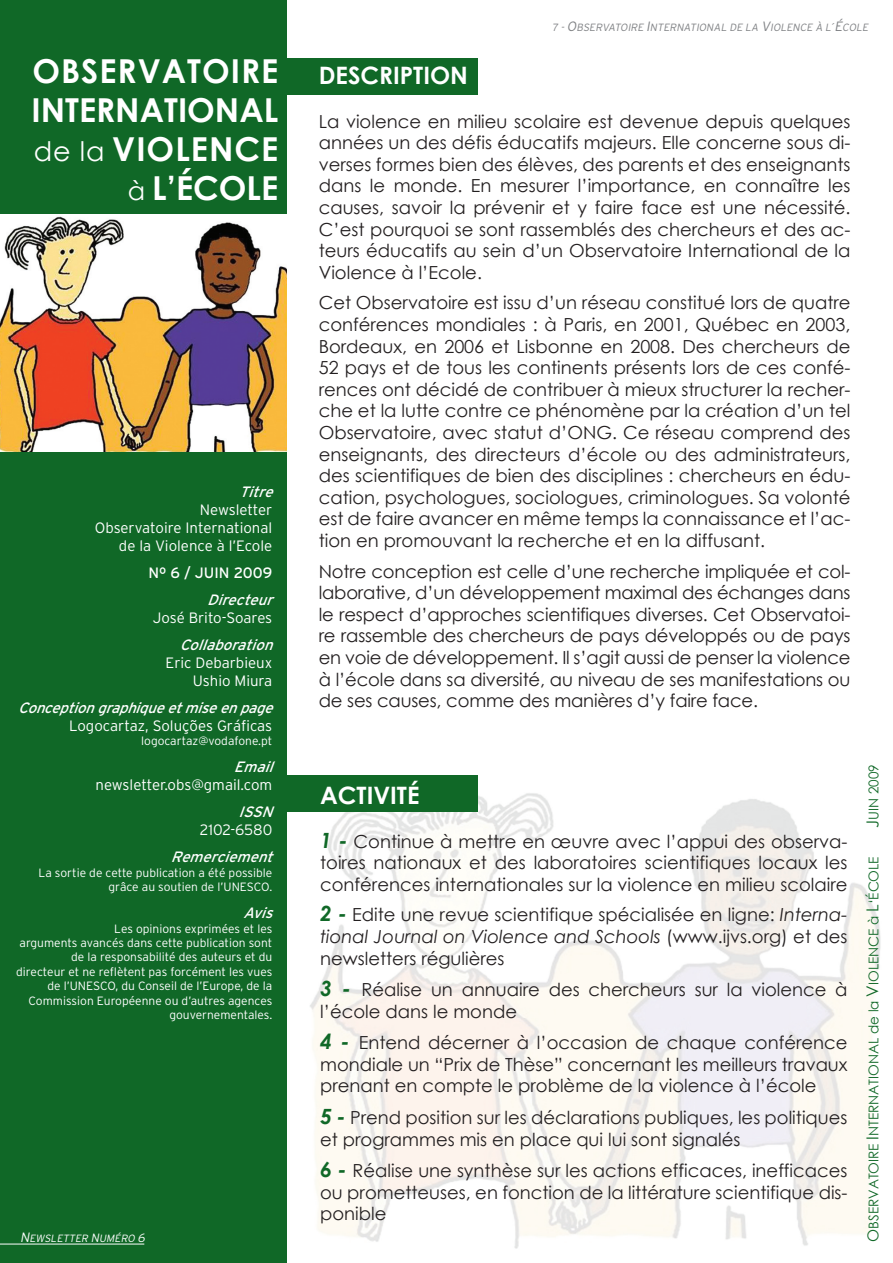
<style>
.page{position:relative;width:893px;height:1263px;background:#fff}
.page>*{position:absolute;margin:0;border:0;box-sizing:border-box;transform-origin:0 0}
.t1{font:700 33px/39px "Century Gothic";letter-spacing:.03em;color:#fff;text-align:right}
.t2{font:700 24px "Century Gothic";color:#fff}
.t3{font:18px/21.6px "Century Gothic";color:#231f20;text-align:justify}
.t4{font:300 15px/18px "Interstate";color:#fff;text-align:right}
.t5{font:italic 15px "Interstate";color:#fff}
.t6{font:15px "Interstate";color:#fff}
.t7{font:13.5px "Century Gothic";color:#106827}
.t8{font:300 12px/14.4px "Interstate";color:#fff;text-align:right}
.t9{font:italic 300 10.5px "Interstate";color:#808285}
.t10{font:italic 300 10.5px "Interstate";color:#fff}
.s1{font-size:13.5px}
.s2{font-weight:400;font-size:27px}
.s3{font-weight:400;font-size:25.5px}
.s4{font-weight:700;font-style:italic;font-size:21px;color:#106827}
.s5{font-style:italic}
.s6{font-size:12px}
.s7{font-size:16.5px}
.s8{font-size:15px}
</style>
<div class="page">
<img style="left:300px;top:775px;width:581px;height:474px">
<div style="left:283px;top:58px;width:195px;height:36px;background:#106827"></div>
<div style="left:283px;top:776px;width:195px;height:36px;background:#106827"></div>
<div style="left:0;top:0;width:286px;height:1263px;background:#106827"></div>
<img style="left:0;top:215px;width:286px;height:237px">
<hr style="left:0;top:1244px;width:144px;height:1px;background:#fff">
<p class="t9" style="left:552px;top:23px;width:319px">7 - <span class="s1">O</span>BSERVATOIRE <span class="s1">I</span>NTERNATIONAL DE LA <span class="s1">V</span>IOLENCE À L´<span class="s1">É</span>COLE</p>
<h1 class="t1" style="left:31px;top:50px;width:248px">OBSERVATOIRE<br>INTERNATIONAL <span class="s2">de la</span> VIOLENCE <span class="s3">à</span> L’ÉCOLE</h1>
<h2 class="t2" style="left:319px;top:60px;width:151px">DESCRIPTION</h2>
<p class="t3" style="left:319px;top:110px;width:533px">La violence en milieu scolaire est devenue depuis quelques années un des défis éducatifs majeurs. Elle concerne sous di&shy;verses formes bien des élèves, des parents et des enseignants dans le monde. En mesurer l’importance, en connaître les causes, savoir la prévenir et y faire face est une nécessité.<br>C’est pourquoi se sont rassemblés des chercheurs et des ac&shy;teurs éducatifs au sein d’un Observatoire International de la Violence à l’Ecole.</p>
<p class="t3" style="left:319px;top:291px;width:533px">Cet Observatoire est issu d’un réseau constitué lors de quatre conférences mondiales : à Paris, en 2001, Québec en 2003, Bordeaux, en 2006 et Lisbonne en 2008. Des chercheurs de 52 pays et de tous les continents présents lors de ces confé&shy;rences ont décidé de contribuer à mieux structurer la recher&shy;che et la lutte contre ce phénomène par la création d’un tel Observatoire, avec statut d’ONG. Ce réseau comprend des enseignants, des directeurs d’école ou des administrateurs, des scientifiques de bien des disciplines : chercheurs en édu&shy;cation, psychologues, sociologues, criminologues. Sa volonté est de faire avancer en même temps la connaissance et l’ac&shy;tion en promouvant la recherche et en la diffusant.</p>
<p class="t3" style="left:319px;top:560px;width:533px">Notre conception est celle d’une recherche impliquée et col&shy;laborative, d’un développement maximal des échanges dans le respect d’approches scientifiques diverses. Cet Observatoi&shy;re rassemble des chercheurs de pays développés ou de pays en voie de développement. Il s’agit aussi de penser la violence à l’école dans sa diversité, au niveau de ses manifestations ou de ses causes, comme des manières d’y faire face.</p>
<p class="t5" style="left:239px;top:486px;width:40px">Titre</p>
<p class="t4" style="left:95px;top:502px;width:179px">Newsletter<br>Observatoire International de la Violence à l’Ecole</p>
<p class="t6" style="left:148px;top:567px;width:125px">Nº 6 / JUIN 2009</p>
<p class="t5" style="left:207px;top:594px;width:72px">Directeur</p>
<p class="t4" style="left:153px;top:610px;width:121px">José Brito-Soares</p>
<p class="t5" style="left:180px;top:639px;width:99px">Collaboration</p>
<p class="t4" style="left:166px;top:655px;width:108px">Eric Debarbieux<br>Ushio Miura</p>
<p class="t5" style="left:18px;top:702px;width:261px">Conceptiongraphiqueetmiseenpage</p>
<p class="t4" style="left:69px;top:718px;width:205px">Logocartaz, Soluções Gráficas</p>
<p class="t8" style="left:141px;top:735px;width:133px">logocartaz@vodafone.pt</p>
<p class="t5" style="left:234px;top:762px;width:45px">Email</p>
<p class="t4" style="left:96px;top:777px;width:178px">newsletter.obs@gmail.com</p>
<p class="t5" style="left:239px;top:807px;width:40px">ISSN</p>
<p class="t4" style="left:200px;top:822px;width:74px">2102-6580</p>
<p class="t5" style="left:171px;top:852px;width:108px">Remerciement</p>
<p class="t8" style="left:38px;top:866px;width:235px">La sortie de cette publication a été possible grâce au soutien de l’UNESCO.</p>
<p class="t5" style="left:243px;top:907px;width:36px">Avis</p>
<p class="t8" style="left:16px;top:922px;width:258px">Les opinions exprimées et les<br>arguments avancés dans cette publication sont de la responsabilité des auteurs et du<br>directeur et ne reflètent pas forcément les vues de l’UNESCO, du Conseil de l’Europe, de la Commission Européenne ou d’autres agences gouvernementales.</p>
<h2 class="t2" style="left:320px;top:779px;width:101px">ACTIVITÉ</h2>
<p class="t3" style="left:320px;top:830px;width:529px"><span class="s4">1 -</span> Continue à mettre en œuvre avec l’appui des observa&shy;toires nationaux et des laboratoires scientifiques locaux les conférences internationales sur la violence en milieu scolaire</p>
<p class="t3" style="left:320px;top:904px;width:529px"><span class="s4">2 -</span> Edite une revue scientifique spécialisée en ligne: <span class="s5">Interna&shy;tional Journal on Violence and Schools</span> (www.ijvs.org) et des newsletters régulières</p>
<p class="t3" style="left:320px;top:978px;width:529px"><span class="s4">3 -</span> Réalise un annuaire des chercheurs sur la violence à l’école dans le monde</p>
<p class="t3" style="left:320px;top:1031px;width:529px"><span class="s4">4 -</span> Entend décerner à l’occasion de chaque conférence mondiale un “Prix de Thèse” concernant les meilleurs travaux prenant en compte le problème de la violence à l’école</p>
<p class="t3" style="left:320px;top:1106px;width:529px"><span class="s4">5 -</span> Prend position sur les déclarations publiques, les politiques et programmes mis en place qui lui sont signalés</p>
<p class="t3" style="left:320px;top:1159px;width:529px"><span class="s4">6 -</span> Réalise une synthèse sur les actions efficaces, inefficaces ou prometteuses, en fonction de la littérature scientifique dis&shy;ponible</p>
<p class="t10" style="left:20px;top:1234px;width:128px"><span class="s1">N</span>EWSLETTER <span class="s6">N</span>UMÉRO <span class="s6">6</span></p>
<p class="t7" style="left:865px;top:828px;width:65px;rotate:-90deg"><span class="s7">J</span>UIN 2009</p>
<p class="t7" style="left:865px;top:1242px;width:387px;rotate:-90deg"><span class="s8">O</span>BSERVATOIRE <span class="s7">I</span>NTERNATIONAL de la <span class="s7">V</span>IOLENCE à <span class="s7">L</span>‘ÉCOLE</p>
</div>
